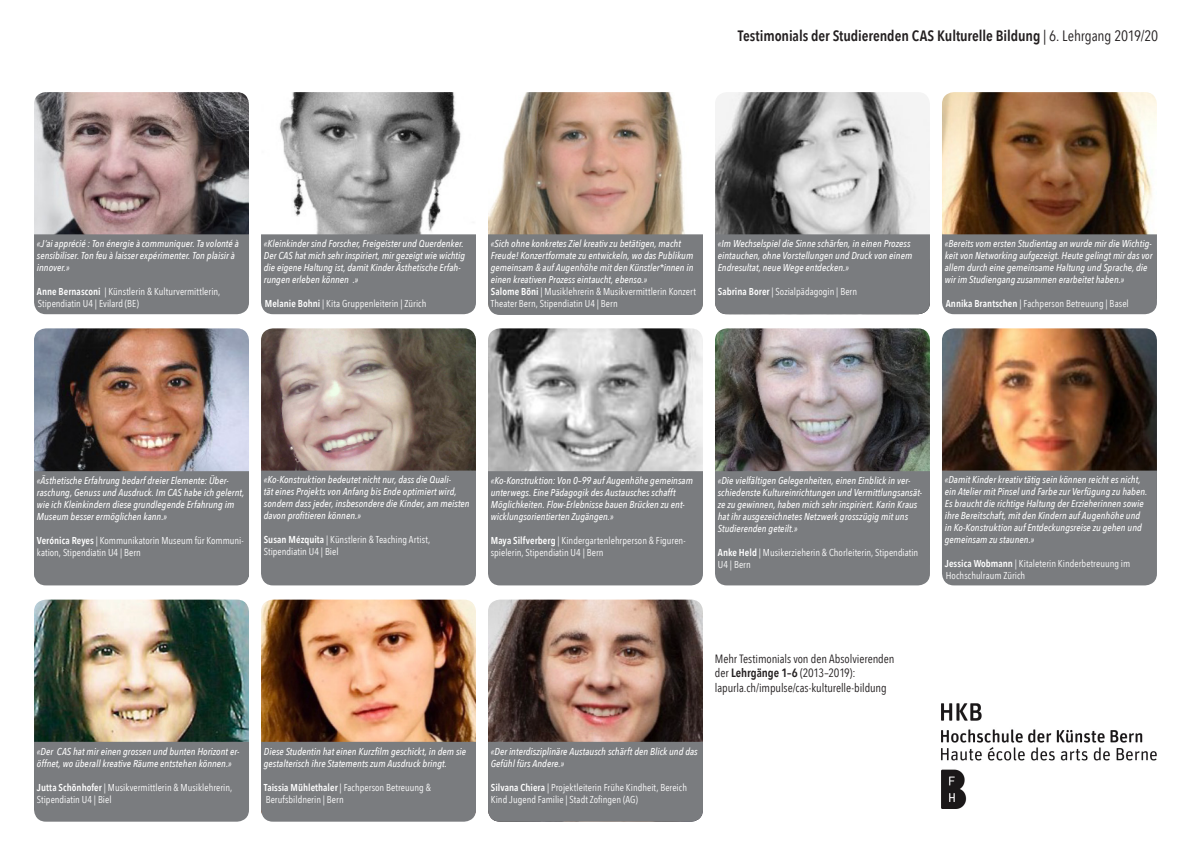
<style>
.page{position:relative;width:1191px;height:842px;background:#fff}
.page>*{position:absolute;margin:0;border:0;box-sizing:border-box;transform-origin:0 0}
.t1{font:600 15px "Avenir Next Condensed";letter-spacing:-.005em;color:#231f20}
.t2{font:12px/14.4px "Avenir Next Condensed";letter-spacing:-.005em;color:#231f20}
.t3{font:italic 500 10px/12px "Avenir Next Condensed";letter-spacing:.005em;color:#fff}
.t4{font:10px/12px "Avenir Next Condensed";letter-spacing:.005em;color:#fff}
.s1{font-weight:400}
.s2{font-weight:600}
.s3{font-weight:600;font-style:normal}
.s4{font-weight:400;font-style:normal}
</style>
<div class="page">
<img style="left:34px;top:92px;width:215px;height:142px">
<img style="left:34px;top:328px;width:215px;height:143px">
<img style="left:279px;top:92px;width:182px;height:142px">
<img style="left:488px;top:600px;width:215px;height:142px">
<img style="left:34px;top:600px;width:215px;height:142px">
<img style="left:488px;top:92px;width:197px;height:142px">
<img style="left:261px;top:328px;width:215px;height:143px">
<img style="left:488px;top:328px;width:215px;height:143px">
<img style="left:715px;top:92px;width:215px;height:142px">
<img style="left:715px;top:328px;width:215px;height:143px">
<img style="left:942px;top:328px;width:215px;height:143px">
<img style="left:942px;top:703px;width:215px;height:105px">
<img style="left:942px;top:92px;width:215px;height:142px">
<img style="left:261px;top:600px;width:215px;height:142px">
<div style="left:488px;top:742px;width:215px;height:80px;background:#7a7c7f"></div>
<div style="left:261px;top:471px;width:215px;height:114px;background:#7a7c7f"></div>
<div style="left:715px;top:471px;width:215px;height:114px;background:#7a7c7f"></div>
<div style="left:261px;top:742px;width:215px;height:80px;background:#7a7c7f"></div>
<div style="left:34px;top:471px;width:215px;height:114px;background:#7a7c7f"></div>
<div style="left:34px;top:742px;width:215px;height:80px;background:#7a7c7f"></div>
<div style="left:488px;top:471px;width:215px;height:114px;background:#7a7c7f"></div>
<div style="left:942px;top:471px;width:215px;height:114px;background:#7a7c7f"></div>
<div style="left:34px;top:234px;width:215px;height:80px;background:#7a7c7f"></div>
<div style="left:261px;top:234px;width:215px;height:80px;background:#7a7c7f"></div>
<div style="left:488px;top:234px;width:215px;height:81px;background:#7a7c7f"></div>
<div style="left:715px;top:234px;width:215px;height:80px;background:#7a7c7f"></div>
<div style="left:942px;top:234px;width:215px;height:80px;background:#7a7c7f"></div>
<h1 class="t1" style="left:738px;top:26px;width:422px">Testimonials der Studierenden CAS Kulturelle Bildung <span class="s1">| 6. Lehrgang 2019/20</span></h1>
<p class="t3" style="left:37px;top:238px;width:203px">«J’ai apprécié : Ton énergie à communiquer. Ta volonté à sensibiliser. Ton feu à laisser expérimenter. Ton plaisir à innover.»</p>
<p class="t4" style="left:37px;top:286px;width:185px"><span class="s2">Anne Bernasconi</span> | Künstlerin &amp; Kulturvermittlerin,<br>Stipendiatin U4 | Evilard (BE)</p>
<p class="t3" style="left:264px;top:238px;width:203px">«Kleinkinder sind Forscher, Freigeister und Querdenker.<br>Der CAS hat mich sehr inspiriert, mir gezeigt wie wichtig die eigene Haltung ist, damit Kinder Ästhetische Erfah&shy;rungen erleben können .»</p>
<p class="t4" style="left:265px;top:298px;width:163px"><span class="s2">Melanie Bohni</span> | Kita Gruppenleiterin | Zürich</p>
<p class="t3" style="left:491px;top:238px;width:206px">«Sich ohne konkretes Ziel kreativ zu betätigen, macht Freude! Konzertformate zu entwickeln, wo das Publikum gemeinsam &amp; auf Augenhöhe mit den Künstler*innen in einen kreativen Prozess eintaucht, ebenso.»<br><span class="s3">Salome Böni</span> <span class="s4">| Musiklehrerin &amp; Musikvermittlerin Konzert Theater Bern, Stipendiatin U4 | Bern</span></p>
<p class="t3" style="left:718px;top:238px;width:196px">«Im Wechselspiel die Sinne schärfen, in einen Prozess eintauchen, ohne Vorstellungen und Druck von einem<br>Endresultat, neue Wege entdecken.»</p>
<p class="t4" style="left:718px;top:286px;width:141px"><span class="s2">Sabrina Borer</span> | Sozialpädagogin | Bern</p>
<p class="t3" style="left:944px;top:238px;width:209px">«Bereits vom ersten Studientag an wurde mir die Wichtig&shy;keit von Networking aufgezeigt. Heute gelingt mir das vor allem durch eine gemeinsame Haltung und Sprache, die wir im Studiengang zusammen erarbeitet haben.»</p>
<p class="t4" style="left:945px;top:298px;width:184px"><span class="s2">Annika Brantschen</span> | Fachperson Betreuung | Basel</p>
<p class="t3" style="left:37px;top:475px;width:209px">«Ästhetische Erfahrung bedarf dreier Elemente: Über&shy;raschung, Genuss und Ausdruck. Im CAS habe ich gelernt, wie ich Kleinkindern diese grundlegende Erfahrung im Museum besser ermöglichen kann.»</p>
<p class="t4" style="left:37px;top:535px;width:208px"><span class="s2">Verónica Reyes</span> | Kommunikatorin Museum für Kommuni&shy;kation, Stipendiatin U4 | Bern</p>
<p class="t3" style="left:264px;top:474px;width:207px">«Ko-Konstruktion bedeutet nicht nur, dass die Quali-<br>tät eines Projekts von Anfang bis Ende optimiert wird, sondern dass jeder, insbesondere die Kinder, am meisten davon profitieren können.»</p>
<p class="t4" style="left:264px;top:534px;width:168px"><span class="s2">Susan Mézquita</span> | Künstlerin &amp; Teaching Artist,<br>Stipendiatin U4 | Biel</p>
<p class="t3" style="left:491px;top:475px;width:204px">«Ko-Konstruktion: Von 0–99 auf Augenhöhe gemeinsam unterwegs. Eine Pädagogik des Austausches schafft Möglichkeiten. Flow-Erlebnisse bauen Brücken zu ent&shy;wicklungsorientierten Zugängen.»</p>
<p class="t4" style="left:491px;top:535px;width:196px"><span class="s2">Maya Silfverberg</span> | Kindergartenlehrperson &amp; Figuren&shy;spielerin, Stipendiatin U4 | Bern</p>
<p class="t3" style="left:718px;top:475px;width:206px">«Die vielfältigen Gelegenheiten, einen Einblick in ver&shy;schiedenste Kultureinrichtungen und Vermittlungsansät&shy;ze zu gewinnen, haben mich sehr inspiriert. Karin Kraus hat ihr ausgezeichnetes Netzwerk grosszügig mit uns Studierenden geteilt.»</p>
<p class="t4" style="left:718px;top:547px;width:202px"><span class="s2">Anke Held</span> | Musikerzieherin &amp; Chorleiterin, Stipendiatin<br>U4 | Bern</p>
<p class="t3" style="left:944px;top:474px;width:204px">«Damit Kinder kreativ tätig sein können reicht es nicht, ein Atelier mit Pinsel und Farbe zur Verfügung zu haben.<br>Es braucht die richtige Haltung der Erzieherinnen sowie ihre Bereitschaft, mit den Kindern auf Augenhöhe und in Ko-Konstruktion auf Entdeckungsreise zu gehen und gemeinsam zu staunen.»</p>
<p class="t4" style="left:944px;top:558px;width:187px"><span class="s2">Jessica Wobmann</span> | Kitaleterin Kinderbetreuung im<br>Hochschulraum Zürich</p>
<p class="t3" style="left:37px;top:745px;width:204px">«Der CAS hat mir einen grossen und bunten Horizont er&shy;öffnet, wo überall kreative Räume entstehen können.»</p>
<p class="t4" style="left:37px;top:781px;width:197px"><span class="s2">Jutta Schönhofer</span> | Musikvermittlerin &amp; Musiklehrerin,<br>Stipendiatin U4 | Biel</p>
<p class="t3" style="left:264px;top:745px;width:204px">Diese Studentin hat einen Kurzfilm geschickt, in dem sie gestalterisch ihre Statements zum Ausdruck bringt.</p>
<p class="t4" style="left:264px;top:781px;width:169px"><span class="s2">Taissia Mühlethaler</span> | Fachperson Betreuung &amp;<br>Berufsbildnerin | Bern</p>
<p class="t2" style="left:715px;top:652px;width:181px">Mehr Testimonials von den Absolvierenden der <span class="s2">Lehrgänge 1–6</span> (2013–2019): lapurla.ch/impulse/cas-kulturelle-bildung</p>
<p class="t3" style="left:491px;top:745px;width:208px">«Der interdisziplinäre Austausch schärft den Blick und das<br>Gefühl fürs Andere.»</p>
<p class="t4" style="left:491px;top:781px;width:198px"><span class="s2">Silvana Chiera</span> | Projektleiterin Frühe Kindheit, Bereich<br>Kind Jugend Familie | Stadt Zofingen (AG)</p>
</div>
